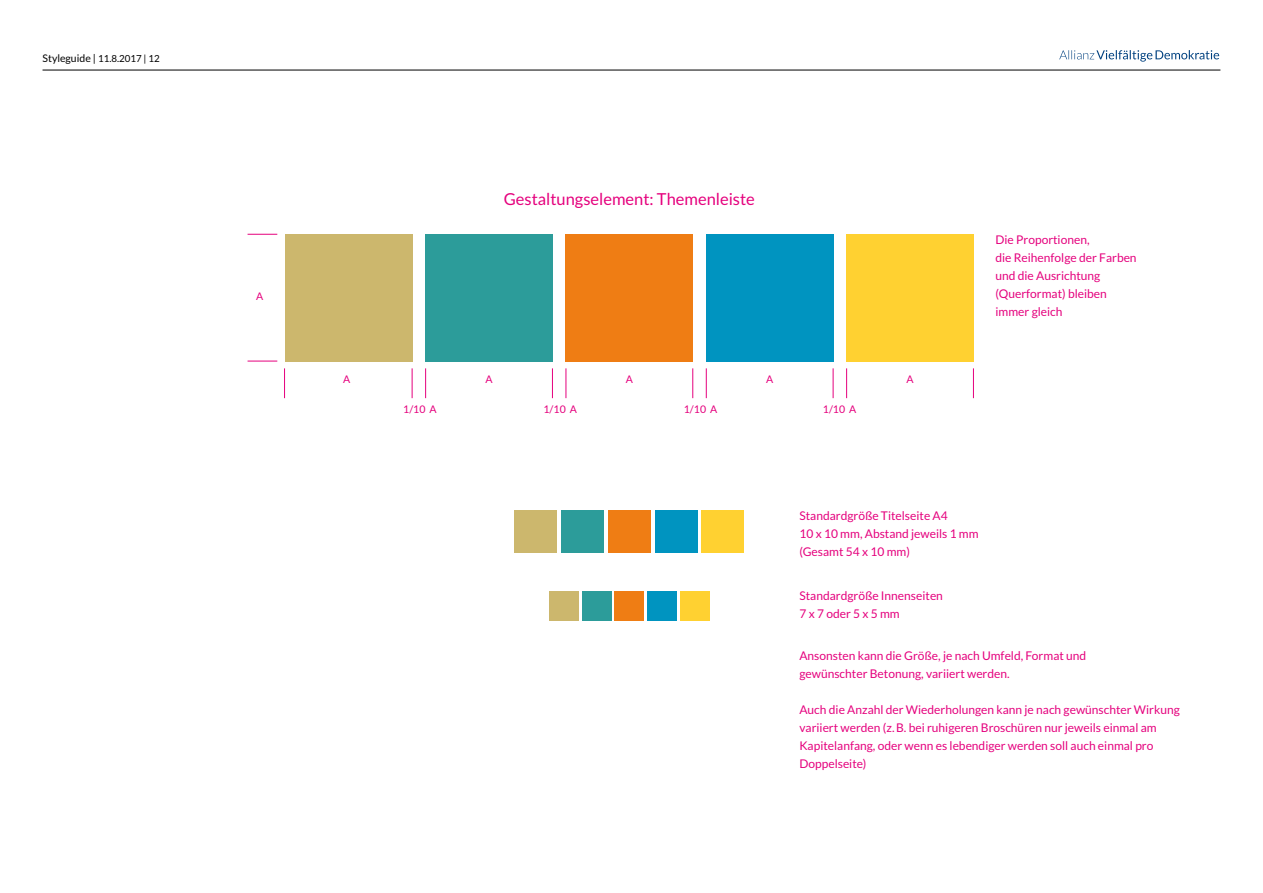
<style>
.page{position:relative;width:1263px;height:893px;background:#fff}
.page>*{position:absolute;margin:0;border:0;box-sizing:border-box;transform-origin:0 0}
.t1{font:16.5px "Lato";color:#e5007d}
.t2{font:12px/18px "Lato";color:#e5007d}
.t3{font:10.5px "Lato";color:#e5007d}
.t4{font:9.75px "Lato";color:#000}
.s1{font-size:10.5px}
</style>
<div class="page">
<hr style="left:43px;top:70px;width:1177px;height:1px;background:#000">
<svg style="left:1059px;top:50px;width:160px;height:12px"></svg>
<div style="left:514px;top:510px;width:43px;height:43px;background:#ccb76d"></div>
<div style="left:561px;top:510px;width:43px;height:43px;background:#2c9c9a"></div>
<div style="left:608px;top:510px;width:43px;height:43px;background:#ef7d14"></div>
<div style="left:655px;top:510px;width:42px;height:43px;background:#0094c0"></div>
<div style="left:702px;top:510px;width:42px;height:43px;background:#ffd131"></div>
<div style="left:285px;top:234px;width:127px;height:127px;background:#ccb76d"></div>
<div style="left:425px;top:234px;width:128px;height:127px;background:#2c9c9a"></div>
<div style="left:566px;top:234px;width:127px;height:127px;background:#ef7d14"></div>
<div style="left:706px;top:234px;width:127px;height:127px;background:#0094c0"></div>
<div style="left:846px;top:234px;width:128px;height:127px;background:#ffd131"></div>
<div style="left:549px;top:591px;width:30px;height:29px;background:#ccb76d"></div>
<div style="left:582px;top:591px;width:29px;height:29px;background:#2c9c9a"></div>
<div style="left:614px;top:591px;width:30px;height:29px;background:#ef7d14"></div>
<div style="left:647px;top:591px;width:30px;height:29px;background:#0094c0"></div>
<div style="left:680px;top:591px;width:30px;height:29px;background:#ffd131"></div>
<hr style="left:552px;top:368px;width:1px;height:30px;background:#e5007d">
<hr style="left:692px;top:368px;width:1px;height:30px;background:#e5007d">
<hr style="left:833px;top:368px;width:1px;height:30px;background:#e5007d">
<hr style="left:973px;top:368px;width:1px;height:30px;background:#e5007d">
<hr style="left:425px;top:368px;width:1px;height:30px;background:#e5007d">
<hr style="left:566px;top:368px;width:1px;height:30px;background:#e5007d">
<hr style="left:706px;top:368px;width:1px;height:30px;background:#e5007d">
<hr style="left:846px;top:368px;width:1px;height:30px;background:#e5007d">
<hr style="left:412px;top:368px;width:1px;height:30px;background:#e5007d">
<hr style="left:284px;top:368px;width:1px;height:30px;background:#e5007d">
<svg style="left:248px;top:361px;width:29px;height:1px"></svg>
<svg style="left:248px;top:234px;width:29px;height:1px"></svg>
<p class="t4" style="left:43px;top:53px;width:119px"><span class="s1">Styleguide |</span> 11.8.2017 | 12</p>
<p class="t3" style="left:256px;top:291px;width:9px">A</p>
<p class="t3" style="left:343px;top:374px;width:9px">A</p>
<h1 class="t1" style="left:504px;top:189px;width:253px">Gestaltungselement: Themenleiste</h1>
<p class="t3" style="left:485px;top:374px;width:9px">A</p>
<p class="t3" style="left:626px;top:374px;width:9px">A</p>
<p class="t3" style="left:766px;top:374px;width:9px">A</p>
<p class="t3" style="left:906px;top:374px;width:9px">A</p>
<p class="t3" style="left:403px;top:403px;width:35px">1/10 A</p>
<p class="t3" style="left:544px;top:403px;width:35px">1/10 A</p>
<p class="t3" style="left:684px;top:403px;width:35px">1/10 A</p>
<p class="t3" style="left:823px;top:403px;width:35px">1/10 A</p>
<p class="t2" style="left:995px;top:231px;width:143px">Die Proportionen,<br>die Reihenfolge der Farben und die Ausrichtung (Querformat) bleiben immer gleich</p>
<p class="t2" style="left:799px;top:506px;width:181px">Standardgröße Titelseite A4<br>10 x 10 mm, Abstand jeweils 1 mm (Gesamt 54 x 10 mm)</p>
<p class="t2" style="left:799px;top:587px;width:145px">Standardgröße Innenseiten<br>7 x 7 oder 5 x 5 mm</p>
<p class="t2" style="left:799px;top:646px;width:288px">Ansonsten kann die Größe, je nach Umfeld, Format und gewünschter Betonung, variiert werden.</p>
<p class="t2" style="left:799px;top:700px;width:382px">Auch die Anzahl der Wiederholungen kann je nach gewünschter Wirkung variiert werden (z.B. bei ruhigeren Broschüren nur jeweils einmal am Kapitelanfang, oder wenn es lebendiger werden soll auch einmal pro Doppelseite)</p>
</div>
